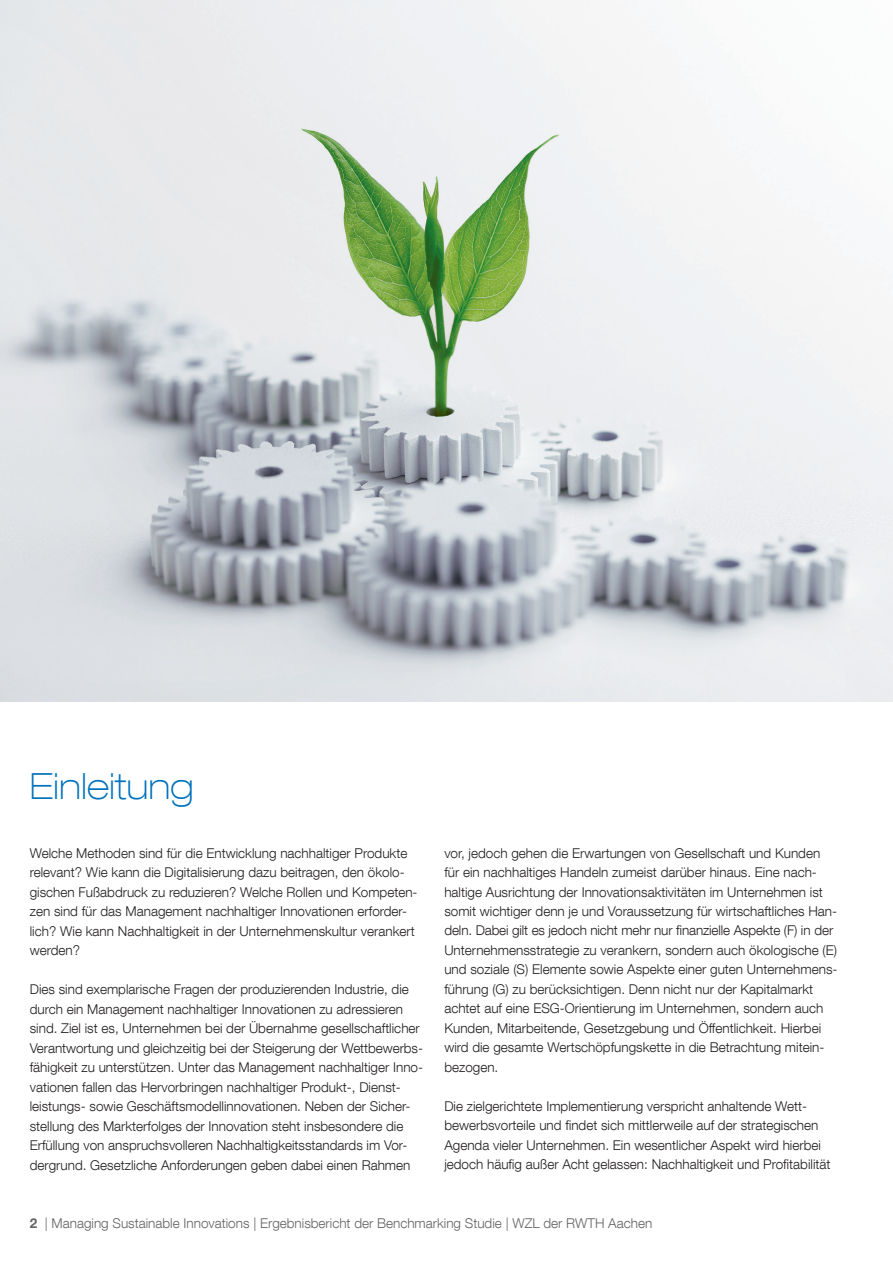
<style>
.page{position:relative;width:893px;height:1263px;background:#fff}
.page>*{position:absolute;margin:0;border:0;box-sizing:border-box;transform-origin:0 0}
.t1{font:100 expanded 36px "Helvetica Neue LT Com";color:#0072bc}
.t2{font:300 13.5px/19.5px "Helvetica Neue LT Com";color:#231f20}
.t3{font:300 13.5px "Helvetica Neue LT Com";color:#636366}
.s1{font-family:"Helvetica Neue LT Pro";font-weight:700}
</style>
<div class="page">
<img style="left:0;top:0;width:893px;height:702px">
<h1 class="t1" style="left:30px;top:764px;width:165px">Einleitung</h1>
<p class="t2" style="left:30px;top:843px;width:389px">Welche Methoden sind für die Entwicklung nachhaltiger Produkte relevant? Wie kann die Digitalisierung dazu beitragen, den ökolo&shy;gischen Fußabdruck zu reduzieren? Welche Rollen und Kompeten&shy;zen sind für das Management nachhaltiger Innovationen erforder&shy;lich? Wie kann Nachhaltigkeit in der Unternehmenskultur verankert werden?</p>
<p class="t2" style="left:30px;top:979px;width:395px">Dies sind exemplarische Fragen der produzierenden Industrie, die durch ein Management nachhaltiger Innovationen zu adressieren sind. Ziel ist es, Unternehmen bei der Übernahme gesellschaftlicher Verantwortung und gleichzeitig bei der Steigerung der Wettbewerbs&shy;fähigkeit zu unterstützen. Unter das Management nachhaltiger Inno&shy;vationen fallen das Hervorbringen nachhaltiger Produkt-, Dienst&shy;leistungs- sowie Geschäftsmodellinnovationen. Neben der Sicher&shy;stellung des Markterfolges der Innovation steht insbesondere die Erfüllung von anspruchsvolleren Nachhaltigkeitsstandards im Vor&shy;dergrund. Gesetzliche Anforderungen geben dabei einen Rahmen</p>
<p class="t2" style="left:444px;top:843px;width:395px">vor, jedoch gehen die Erwartungen von Gesellschaft und Kunden für ein nachhaltiges Handeln zumeist darüber hinaus. Eine nach&shy;haltige Ausrichtung der Innovationsaktivitäten im Unternehmen ist somit wichtiger denn je und Voraussetzung für wirtschaftliches Han&shy;deln. Dabei gilt es jedoch nicht mehr nur finanzielle Aspekte (F) in der Unternehmensstrategie zu verankern, sondern auch ökologische (E) und soziale (S) Elemente sowie Aspekte einer guten Unternehmens&shy;führung (G) zu berücksichtigen. Denn nicht nur der Kapitalmarkt achtet auf eine ESG-Orientierung im Unternehmen, sondern auch Kunden, Mitarbeitende, Gesetzgebung und Öffentlichkeit. Hierbei wird die gesamte Wertschöpfungskette in die Betrachtung mitein&shy;bezogen.</p>
<p class="t2" style="left:444px;top:1096px;width:388px">Die zielgerichtete Implementierung verspricht anhaltende Wett&shy;bewerbsvorteile und findet sich mittlerweile auf der strategischen Agenda vieler Unternehmen. Ein wesentlicher Aspekt wird hierbei jedoch häufig außer Acht gelassen: Nachhaltigkeit und Profitabilität</p>
<p class="t3" style="left:30px;top:1215px;width:624px"><span class="s1">2</span> | Managing Sustainable Innovations | Ergebnisbericht der Benchmarking Studie | WZL der RWTH Aachen</p>
</div>
